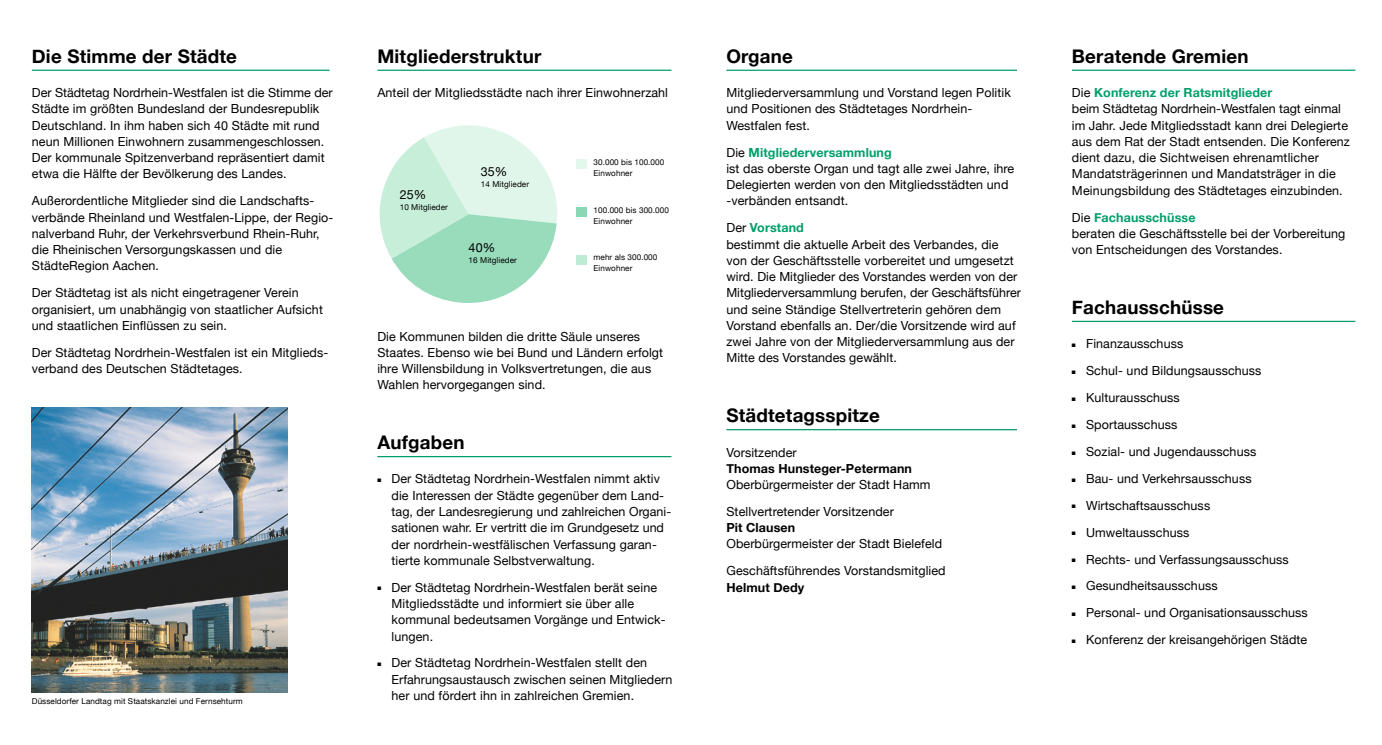
<style>
.page{position:relative;width:1382px;height:745px;background:#fff}
.page>*{position:absolute;margin:0;border:0;box-sizing:border-box;transform-origin:0 0}
.Rubrik-15-grüne_Lini{font:700 18.75px "Helvetica Neue";letter-spacing:.01em;color:#000}
.Fliess-10{font:12.5px/16.2px "Helvetica Neue";letter-spacing:.01em;color:#000}
.Einzug-Fliess{font:12.5px/16.2px "Helvetica Neue";letter-spacing:.01em;color:#000}
.Fliess-8_5{font:8.12px "Helvetica Neue";letter-spacing:.01em;color:#000}
.Quelle-6_5{font:8.12px/11.2px "Helvetica Neue";letter-spacing:.01em;color:#000}
.s1{font-weight:700;color:#009e69}
.s2{font-weight:700}
</style>
<div class="page">
<svg style="left:379px;top:125px;width:178px;height:178px"></svg>
<hr style="left:377px;top:70px;width:294px;height:1px;background:#009e69">
<hr style="left:32px;top:70px;width:298px;height:1px;background:#009e69">
<hr style="left:726px;top:70px;width:291px;height:1px;background:#009e69">
<hr style="left:726px;top:429px;width:291px;height:1px;background:#009e69">
<hr style="left:1072px;top:70px;width:283px;height:1px;background:#009e69">
<hr style="left:1072px;top:320px;width:283px;height:2px;background:#009e69">
<div style="left:576px;top:159px;width:10px;height:10px;background:#e4f7ec"></div>
<div style="left:576px;top:207px;width:10px;height:10px;background:#8ad7b5"></div>
<div style="left:576px;top:255px;width:10px;height:9px;background:#bdebd3"></div>
<hr style="left:377px;top:455px;width:294px;height:2px;background:#009e69">
<img style="left:32px;top:407px;width:255px;height:285px">
<p class="Rubrik-15-grüne_Lini" style="left:32px;top:42px;width:207px">Die Stimme der Städte</p>
<p class="Fliess-10" style="left:32px;top:85px;width:302px">Der Städtetag Nordrhein-Westfalen ist die Stimme der Städte im größten Bundesland der Bundesrepublik Deutschland. In ihm haben sich 40 Städte mit rund neun Millionen Einwohnern zusammengeschlossen.<br>Der kommunale Spitzenverband repräsentiert damit etwa die Hälfte der Bevölkerung des Landes.</p>
<p class="Fliess-10" style="left:32px;top:193px;width:303px">Außerordentliche Mitglieder sind die Landschafts&shy;verbände Rheinland und Westfalen-Lippe, der Regio&shy;nalverband Ruhr, der Verkehrsverbund Rhein-Ruhr, die Rheinischen Versorgungskassen und die StädteRegion Aachen.</p>
<p class="Fliess-10" style="left:32px;top:285px;width:293px">Der Städtetag ist als nicht eingetragener Verein organisiert, um unabhängig von staatlicher Aufsicht und staatlichen Einflüssen zu sein.</p>
<p class="Fliess-10" style="left:32px;top:345px;width:298px">Der Städtetag Nordrhein-Westfalen ist ein Mitglieds&shy;verband des Deutschen Städtetages.</p>
<p class="Fliess-8_5" style="left:32px;top:694px;width:212px">Düsseldorfer Landtag mit Staatskanzlei und Fernsehturm</p>
<p class="Rubrik-15-grüne_Lini" style="left:377px;top:42px;width:165px">Mitgliederstruktur</p>
<p class="Fliess-10" style="left:377px;top:85px;width:292px">Anteil der Mitgliedsstädte nach ihrer Einwohnerzahl</p>
<p class="Fliess-10" style="left:400px;top:187px;width:28px">25%</p>
<p class="Fliess-8_5" style="left:400px;top:201px;width:50px">10 Mitglieder</p>
<p class="Fliess-10" style="left:481px;top:164px;width:28px">35%</p>
<p class="Fliess-8_5" style="left:481px;top:178px;width:50px">14 Mitglieder</p>
<p class="Fliess-10" style="left:469px;top:239px;width:28px">40%</p>
<p class="Fliess-8_5" style="left:469px;top:254px;width:50px">16 Mitglieder</p>
<p class="Quelle-6_5" style="left:594px;top:157px;width:72px">30.000 bis 100.000<br>Einwohner</p>
<p class="Quelle-6_5" style="left:594px;top:205px;width:77px">100.000 bis 300.000<br>Einwohner</p>
<p class="Quelle-6_5" style="left:594px;top:251px;width:65px">mehr als 300.000<br>Einwohner</p>
<p class="Fliess-10" style="left:377px;top:328px;width:287px">Die Kommunen bilden die dritte Säule unseres Staates. Ebenso wie bei Bund und Ländern erfolgt ihre Willensbildung in Volksvertretungen, die aus Wahlen hervorgegangen sind.</p>
<p class="Rubrik-15-grüne_Lini" style="left:377px;top:427px;width:89px">Aufgaben</p>
<p class="Einzug-Fliess" style="left:392px;top:471px;width:281px;text-indent:-14px">■ Der Städtetag Nordrhein-Westfalen nimmt aktiv die Interessen der Städte gegenüber dem Land&shy;tag, der Landesregierung und zahlreichen Organi&shy;sationen wahr. Er vertritt die im Grundgesetz und der nordrhein-westfälischen Verfassung garan&shy;tierte kommunale Selbstverwaltung.</p>
<p class="Einzug-Fliess" style="left:392px;top:579px;width:276px;text-indent:-14px">■ Der Städtetag Nordrhein-Westfalen berät seine Mitgliedsstädte und informiert sie über alle kommunal bedeutsamen Vorgänge und Entwick&shy;lungen.</p>
<p class="Einzug-Fliess" style="left:392px;top:655px;width:282px;text-indent:-14px">■ Der Städtetag Nordrhein-Westfalen stellt den<br>Erfahrungsaustausch zwischen seinen Mitgliedern her und fördert ihn in zahlreichen Gremien.</p>
<p class="Rubrik-15-grüne_Lini" style="left:726px;top:42px;width:68px">Organe</p>
<p class="Fliess-10" style="left:726px;top:85px;width:286px">Mitgliederversammlung und Vorstand legen Politik und Positionen des Städtetages Nordrhein-<br>Westfalen fest.</p>
<p class="Fliess-10" style="left:726px;top:144px;width:289px">Die <span class="s1">Mitgliederversammlung<br></span>ist das oberste Organ und tagt alle zwei Jahre, ihre Delegierten werden von den Mitgliedsstädten und -verbänden entsandt.</p>
<p class="Fliess-10" style="left:726px;top:220px;width:296px">Der <span class="s1">Vorstand<br></span>bestimmt die aktuelle Arbeit des Verbandes, die von der Geschäftsstelle vorbereitet und umgesetzt wird. Die Mitglieder des Vorstandes werden von der Mitgliederversammlung berufen, der Geschäftsführer und seine Ständige Stellvertreterin gehören dem Vorstand ebenfalls an. Der/die Vorsitzende wird auf zwei Jahre von der Mitgliederversammlung aus der Mitte des Vorstandes gewählt.</p>
<p class="Rubrik-15-grüne_Lini" style="left:726px;top:401px;width:155px">Städtetagsspitze</p>
<p class="Fliess-10" style="left:726px;top:444px;width:206px">Vorsitzender<br><span class="s2">Thomas Hunsteger-Petermann<br></span>Oberbürgermeister der Stadt Hamm</p>
<p class="Fliess-10" style="left:726px;top:503px;width:217px">Stellvertretender Vorsitzender<br><span class="s2">Pit Clausen<br></span>Oberbürgermeister der Stadt Bielefeld</p>
<p class="Fliess-10" style="left:726px;top:563px;width:221px">Geschäftsführendes Vorstandsmitglied<br><span class="s2">Helmut Dedy</span></p>
<p class="Rubrik-15-grüne_Lini" style="left:1072px;top:42px;width:178px">Beratende Gremien</p>
<p class="Fliess-10" style="left:1072px;top:85px;width:279px">Die <span class="s1">Konferenz der Ratsmitglieder<br></span>beim Städtetag Nordrhein-Westfalen tagt einmal im Jahr. Jede Mitgliedsstadt kann drei Delegierte aus dem Rat der Stadt entsenden. Die Konferenz dient dazu, die Sichtweisen ehrenamtlicher Mandatsträgerinnen und Mandatsträger in die Meinungsbildung des Städtetages einzubinden.</p>
<p class="Fliess-10" style="left:1072px;top:209px;width:275px">Die <span class="s1">Fachausschüsse<br></span>beraten die Geschäftsstelle bei der Vorbereitung von Entscheidungen des Vorstandes.</p>
<p class="Rubrik-15-grüne_Lini" style="left:1072px;top:292px;width:154px">Fachausschüsse</p>
<p class="Einzug-Fliess" style="left:1072px;top:336px;width:113px">■ Finanzausschuss</p>
<p class="Einzug-Fliess" style="left:1072px;top:363px;width:191px">■ Schul- und Bildungsausschuss</p>
<p class="Einzug-Fliess" style="left:1072px;top:390px;width:109px">■ Kulturausschuss</p>
<p class="Einzug-Fliess" style="left:1072px;top:417px;width:107px">■ Sportausschuss</p>
<p class="Einzug-Fliess" style="left:1072px;top:443px;width:186px">■ Sozial- und Jugendausschuss</p>
<p class="Einzug-Fliess" style="left:1072px;top:470px;width:181px">■ Bau- und Verkehrsausschuss</p>
<p class="Einzug-Fliess" style="left:1072px;top:497px;width:140px">■ Wirtschaftsausschuss</p>
<p class="Einzug-Fliess" style="left:1072px;top:524px;width:119px">■ Umweltausschuss</p>
<p class="Einzug-Fliess" style="left:1072px;top:551px;width:218px">■ Rechts- und Verfassungsausschuss</p>
<p class="Einzug-Fliess" style="left:1072px;top:578px;width:147px">■ Gesundheitsausschuss</p>
<p class="Einzug-Fliess" style="left:1072px;top:605px;width:237px">■ Personal- und Organisationsausschuss</p>
<p class="Einzug-Fliess" style="left:1072px;top:632px;width:237px">■ Konferenz der kreisangehörigen Städte</p>
</div>
